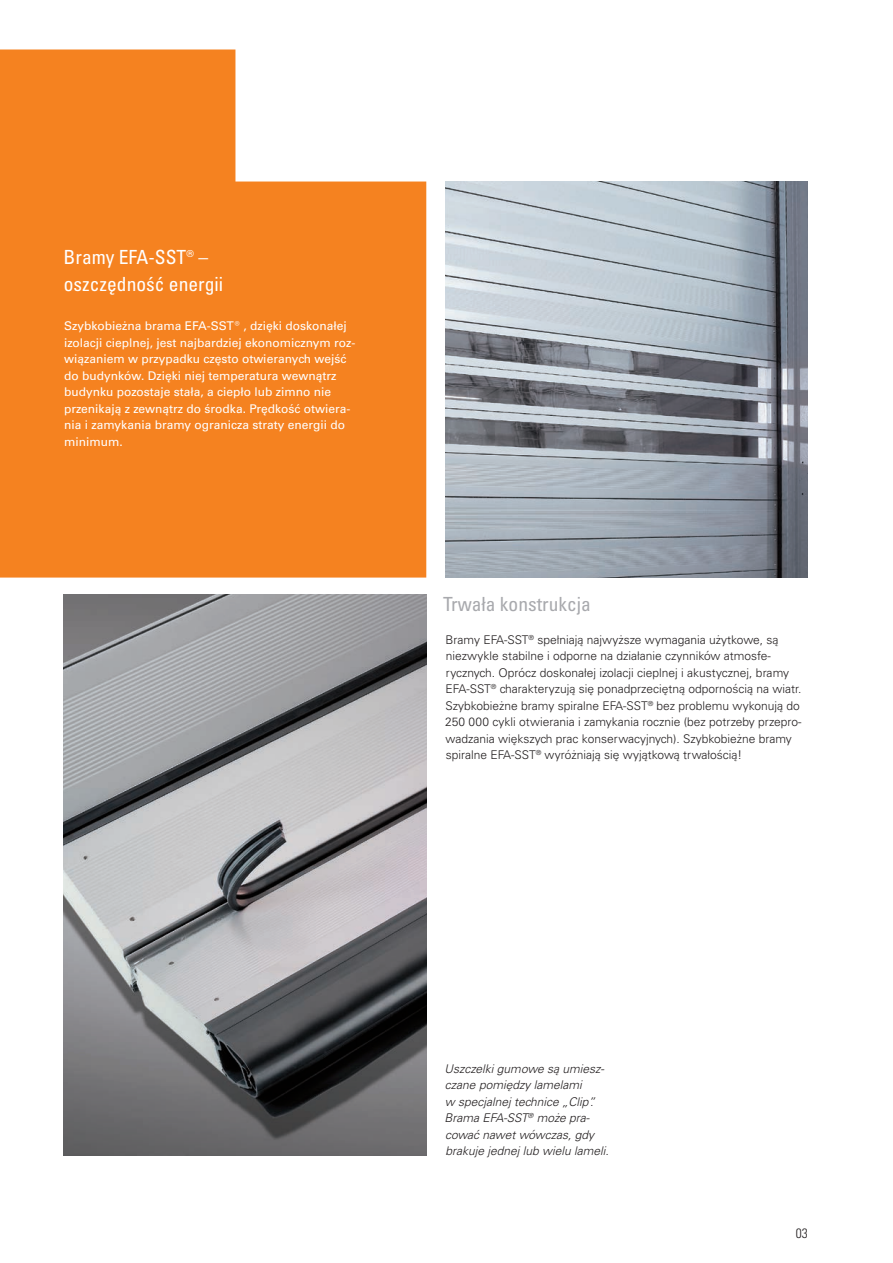
<style>
.page{position:relative;width:893px;height:1263px;background:#fff}
.page>*{position:absolute;margin:0;border:0;box-sizing:border-box;transform-origin:0 0}
.t1{font:condensed 19.5px/27.5px "Univers LTCYR 57";color:#fff}
.t2{font:condensed 19.5px "Univers LTCYR 57";color:#a8a9ad}
.t3{font:300 condensed 13.5px "Univers";color:#231f20}
.t4{font:300 12px/16.5px "Univers CE";color:#231f20}
.t5{font:500 12px/16.5px "Univers CE";color:#fff}
.t6{font:italic 300 12px/16.5px "Univers CE";color:#231f20}
</style>
<div class="page">
<svg style="left:0;top:50px;width:426px;height:528px;background:#f68f38"></svg>
<img style="left:445px;top:182px;width:363px;height:396px">
<img style="left:64px;top:594px;width:362px;height:561px">
<h1 class="t1" style="left:64px;top:243px;width:161px">Bramy EFA-SST® – oszczędność energii</h1>
<p class="t5" style="left:64px;top:318px;width:293px">Szybkobieżna brama EFA-SST®, dzięki doskonałej izolacji cieplnej, jest najbardziej ekonomicznym roz&shy;wiązaniem w przypadku często otwieranych wejść do budynków. Dzięki niej temperatura wewnątrz budynku pozostaje stała, a ciepło lub zimno nie przenikają z zewnątrz do środka. Prędkość otwiera&shy;nia i zamykania bramy ogranicza straty energii do minimum.</p>
<h1 class="t2" style="left:443px;top:591px;width:149px">Trwała konstrukcja</h1>
<p class="t4" style="left:445px;top:631px;width:358px">Bramy EFA-SST<sup>®</sup> spełniają najwyższe wymagania użytkowe, są niezwykle stabilne i odporne na działanie czynników atmosfe&shy;rycznych. Oprócz doskonałej izolacji cieplnej i akustycznej, bramy EFA-SST<sup>®</sup> charakteryzują się ponadprzeciętną odpornością na wiatr.<br>Szybkobieżne bramy spiralne EFA-SST<sup>®</sup> bez problemu wykonują do 250 000 cykli otwierania i zamykania rocznie (bez potrzeby przepro&shy;wadzania większych prac konserwacyjnych). Szybkobieżne bramy spiralne EFA-SST<sup>®</sup> wyróżniają się wyjątkową trwałością!</p>
<p class="t6" style="left:445px;top:1060px;width:166px">Uszczelki gumowe są umiesz&shy;czane pomiędzy lamelami<br>w specjalnej technice „Clip”.<br>Brama EFA-SST<sup>®</sup> może pra&shy;cować nawet wówczas, gdy brakuje jednej lub wielu lameli.</p>
<p class="t3" style="left:796px;top:1225px;width:14px">03</p>
</div>
